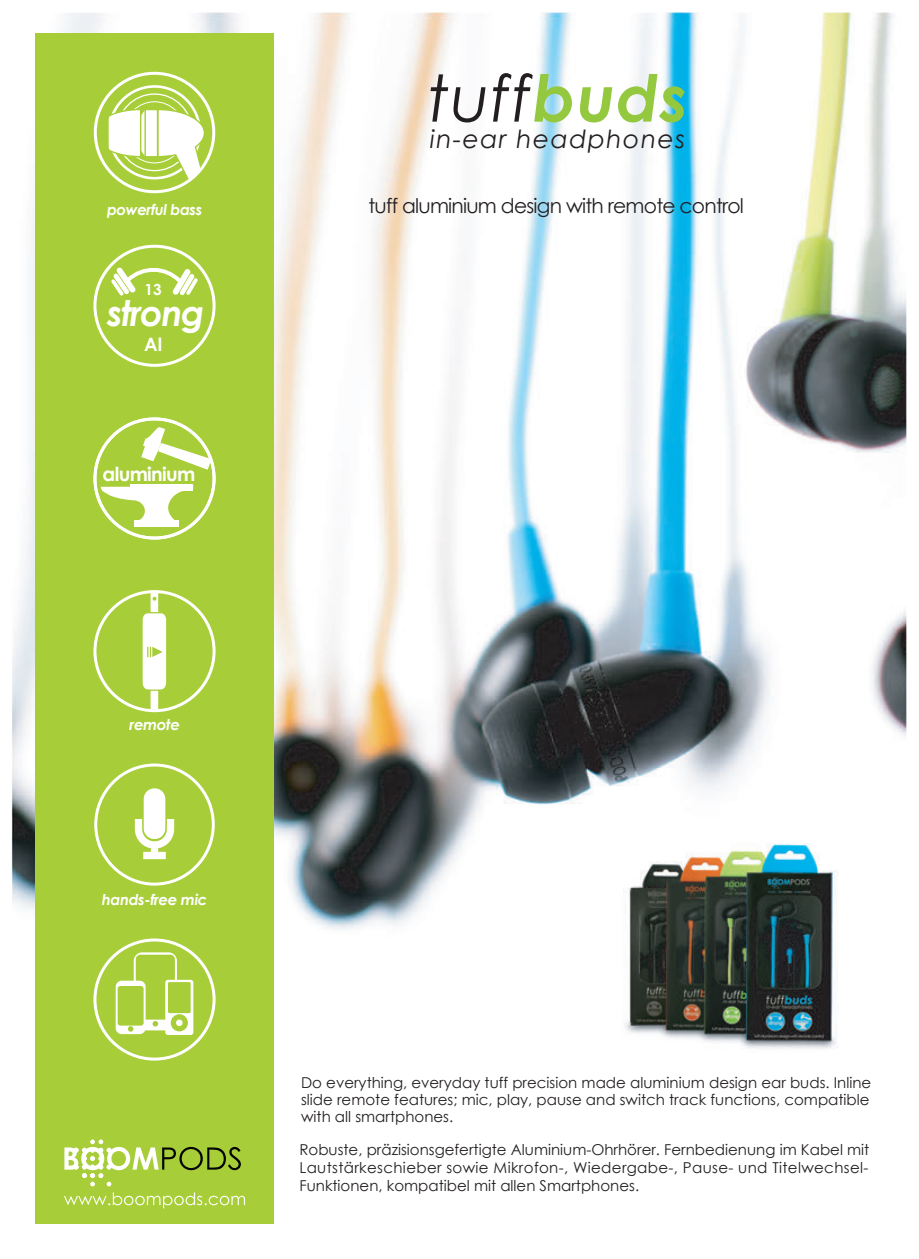
<style>
.page{position:relative;width:919px;height:1259px;background:#fff}
.page>*{position:absolute;margin:0;border:0;box-sizing:border-box;transform-origin:0 0}
.t1{font:italic 64.65px "Century Gothic";color:#231f20}
.t2{font:italic 700 35.25px "Century Gothic";letter-spacing:-.04em;color:#fff}
.t3{font:italic 25.05px "Century Gothic";letter-spacing:.055em;color:#231f20}
.t4{font:20.25px "Century Gothic";letter-spacing:-.04em;color:#231f20}
.t5{font:700 19.35px "Century Gothic";letter-spacing:-.035em;color:#fff}
.t6{font:700 18.45px "Century Gothic";color:#fff}
.t7{font:700 15.3px "Century Gothic";color:#fff}
.t8{font:15px/18px "Century Gothic";color:#231f20;text-align:justify}
.t9{font:italic 700 15px "Century Gothic";letter-spacing:-.025em;color:#fff}
.s1{font-weight:700;color:#94c83f}
</style>
<div class="page">
<img style="left:12px;top:12px;width:895px;height:1182px">
<div style="left:35px;top:33px;width:238px;height:1190px;background:#a7ce38"></div>
<svg style="left:64px;top:1139px;width:177px;height:47px"></svg>
<svg style="left:64px;top:1192px;width:181px;height:16px"></svg>
<div style="left:93px;top:938px;width:122px;height:122px;border:3px solid #fff;border-radius:50%"></div>
<svg style="left:135px;top:953px;width:41px;height:76px"></svg>
<div style="left:134px;top:952px;width:43px;height:78px;border:2px solid #fff;border-radius:7px"></div>
<div style="left:136px;top:954px;width:39px;height:65px;background:#a7ce38;border-radius:5px"></div>
<svg style="left:152px;top:1021px;width:6px;height:5px"></svg>
<svg style="left:166px;top:981px;width:26px;height:52px"></svg>
<div style="left:165px;top:980px;width:28px;height:55px;border:2px solid #fff;border-radius:2px"></div>
<div style="left:168px;top:982px;width:23px;height:31px;background:#a7ce38"></div>
<div style="left:171px;top:1014px;width:17px;height:17px;background:#a7ce38;border-radius:50%"></div>
<div style="left:176px;top:1019px;width:7px;height:7px;background:#fdfdfd;border-radius:50%"></div>
<svg style="left:117px;top:982px;width:27px;height:51px"></svg>
<div style="left:116px;top:980px;width:30px;height:54px;border:2px solid #fff;border-radius:5px"></div>
<div style="left:118px;top:986px;width:26px;height:39px;background:#a7ce38;border-radius:3px"></div>
<svg style="left:128px;top:1026px;width:5px;height:5px"></svg>
<div style="left:94px;top:763px;width:121px;height:122px;border:3px solid #fff;border-radius:50%"></div>
<div style="left:144px;top:788px;width:21px;height:51px;background:#fff;border-radius:11px"></div>
<svg style="left:134px;top:811px;width:41px;height:41px"></svg>
<div style="left:151px;top:845px;width:7px;height:10px;background:#fff"></div>
<div style="left:143px;top:852px;width:23px;height:7px;background:#fff"></div>
<div style="left:143px;top:613px;width:23px;height:77px;background:#fff;border-radius:6px"></div>
<div style="left:93px;top:590px;width:122px;height:122px;border:3px solid #fff;border-radius:50%"></div>
<div style="left:150px;top:592px;width:8px;height:117px;background:#fff"></div>
<hr style="left:131px;top:689px;width:47px;height:2px;background:#a7ce38">
<hr style="left:131px;top:612px;width:47px;height:1px;background:#a7ce38">
<svg style="left:147px;top:647px;width:15px;height:10px"></svg>
<svg style="left:152px;top:597px;width:4px;height:3px"></svg>
<div style="left:93px;top:417px;width:122px;height:122px;border:3px solid #fff;border-radius:50%"></div>
<svg style="left:141px;top:427px;width:70px;height:43px"></svg>
<svg style="left:101px;top:484px;width:92px;height:42px"></svg>
<div style="left:131px;top:484px;width:62px;height:7px;background:#fff"></div>
<div style="left:134px;top:520px;width:45px;height:6px;background:#fff"></div>
<svg style="left:109px;top:86px;width:91px;height:92px"></svg>
<svg style="left:117px;top:94px;width:75px;height:77px"></svg>
<svg style="left:124px;top:102px;width:61px;height:61px"></svg>
<svg style="left:107px;top:108px;width:99px;height:79px"></svg>
<div style="left:144px;top:109px;width:14px;height:48px;background:#fff;border:1px solid #a7ce38"></div>
<div style="left:94px;top:72px;width:121px;height:121px;border:3px solid #fff;border-radius:50%"></div>
<div style="left:93px;top:245px;width:122px;height:122px;border:3px solid #fff;border-radius:50%"></div>
<svg style="left:111px;top:266px;width:87px;height:30px"></svg>
<img style="left:613px;top:834px;width:239px;height:230px">
<p class="t9" style="left:107px;top:198px;width:97px">powerful bass</p>
<p class="t7" style="left:145px;top:278px;width:19px">13</p>
<h2 class="t2" style="left:107px;top:287px;width:99px">strong</h2>
<p class="t6" style="left:144px;top:330px;width:20px">Al</p>
<p class="t5" style="left:103px;top:459px;width:94px">aluminium</p>
<h1 class="t1" style="left:427px;top:53px;width:262px">tuff<span class="s1">buds</span></h1>
<h3 class="t3" style="left:430px;top:121px;width:256px">in-ear headphones</h3>
<h3 class="t4" style="left:368px;top:191px;width:377px">tuff aluminium design with remote control</h3>
<p class="t9" style="left:130px;top:713px;width:52px">remote</p>
<p class="t9" style="left:102px;top:888px;width:107px">hands-free mic</p>
<p class="t8" style="left:301px;top:1073px;width:571px;line-height:16.8px">Do everything, everyday tuff precision made aluminium design ear buds. Inline slide remote features; mic, play, pause and switch track functions, compatible with all smartphones.</p>
<p class="t8" style="left:299px;top:1140px;width:571px">Robuste, präzisionsgefertigte Aluminium-Ohrhörer. Fernbedienung im Kabel mit Lautstärkeschieber sowie Mikrofon-, Wiedergabe-, Pause- und Titelwechsel-Funktionen, kompatibel mit allen Smartphones.</p>
</div>
